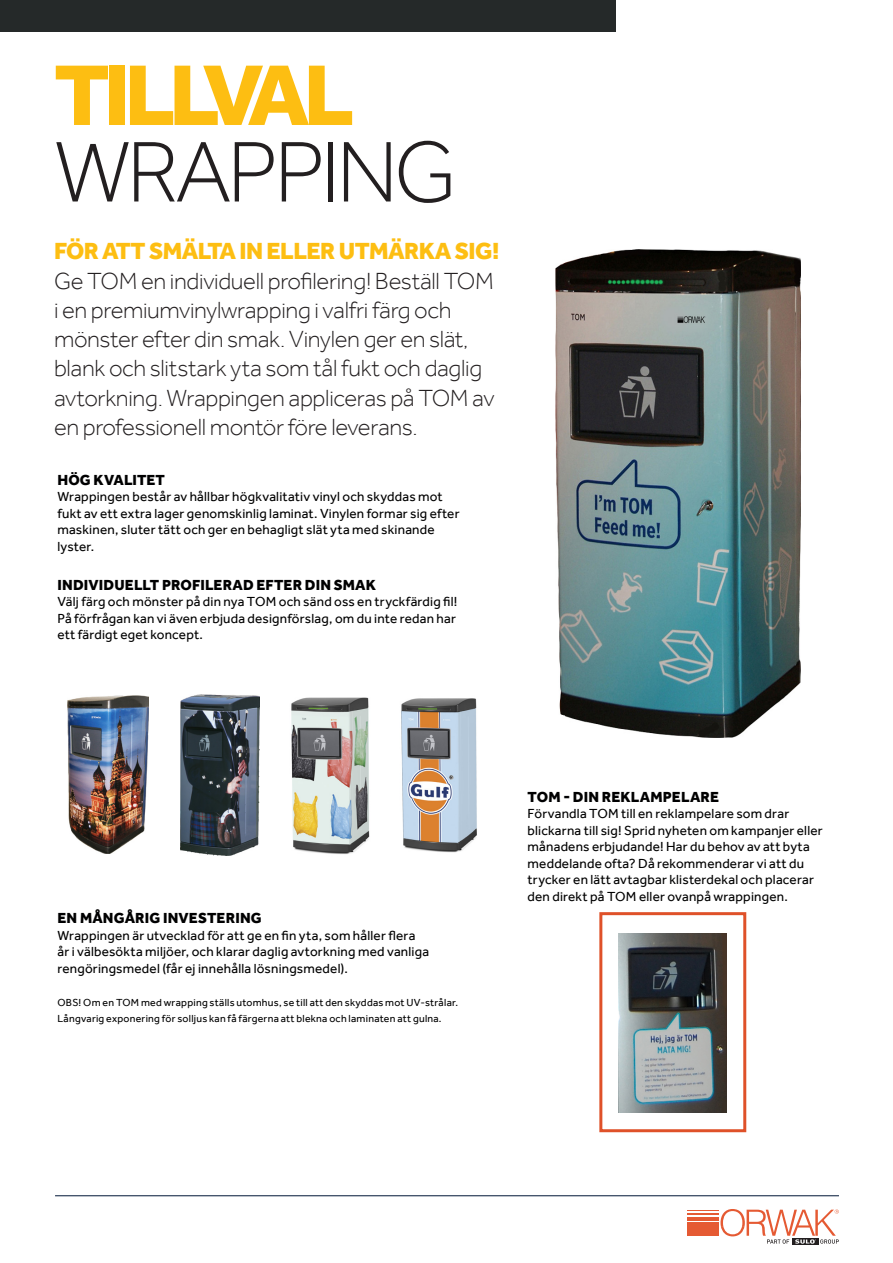
<style>
.page{position:relative;width:893px;height:1263px;background:#fff}
.page>*{position:absolute;margin:0;border:0;box-sizing:border-box;transform-origin:0 0}
.t1{font:300 88.95px "Effra";letter-spacing:-.05em;color:#231f20}
.t2{font:800 88.95px "Effra";letter-spacing:-.065em;color:#fdbe12}
.Big_Paragraph_1{font:300 24px/29.2px "Effra";letter-spacing:-.015em;color:#231f20}
.Body_Copy_-_10_25pt{font:800 15px "Effra";letter-spacing:.01em;color:#000001}
.Body_Copy_-_10_25pt-2{font:13.5px/16.5px "Effra";letter-spacing:.015em;color:#000001}
.Body_Copy_-_10_25pt-3{font:10.5px/16.5px "Effra";letter-spacing:.025em;color:#000001}
.s1{font-weight:800;color:#fdbe12}
</style>
<div class="page">
<hr style="left:892px;top:0;width:1px;height:32px;background:#252929">
<div style="left:0;top:0;width:615px;height:32px;background:#252929"></div>
<img style="left:555px;top:250px;width:246px;height:488px">
<img style="left:291px;top:697px;width:79px;height:157px">
<img style="left:68px;top:695px;width:81px;height:159px">
<img style="left:401px;top:698px;width:76px;height:155px">
<img style="left:618px;top:933px;width:109px;height:179px">
<img style="left:180px;top:695px;width:79px;height:161px">
<hr style="left:55px;top:1195px;width:784px;height:1px;background:#001737">
<div style="left:687px;top:1227px;width:31px;height:9px;background:#e55a33"></div>
<hr style="left:687px;top:1222px;width:31px;height:4px;background:#e55a33">
<hr style="left:687px;top:1218px;width:31px;height:3px;background:#e55a33">
<hr style="left:687px;top:1214px;width:31px;height:1px;background:#e55a33">
<hr style="left:687px;top:1210px;width:31px;height:1px;background:#e55a33">
<div style="left:792px;top:1238px;width:26px;height:7px;background:#231f20"></div>
<svg style="left:720px;top:1209px;width:119px;height:35px"></svg>
<div style="left:599px;top:912px;width:147px;height:220px;border:3px solid #df5129"></div>
<p class="t2" style="left:54px;top:42px;width:301px">TILLVAL</p>
<p class="t1" style="left:54px;top:119px;width:405px">WRAPPING</p>
<p class="Big_Paragraph_1" style="left:54px;top:236px;width:447px"><span class="s1">FÖR ATT SMÄLTA IN ELLER UTMÄRKA SIG!<br></span>Ge TOM en individuell profilering! Beställ TOM i en premiumvinylwrapping i valfri färg och mönster efter din smak. Vinylen ger en slät, blank och slitstark yta som tål fukt och daglig avtorkning. Wrappingen appliceras på TOM av en professionell montör före leverans.</p>
<p class="Body_Copy_-_10_25pt" style="left:57px;top:471px;width:109px">HÖG KVALITET</p>
<p class="Body_Copy_-_10_25pt-2" style="left:57px;top:488px;width:404px">Wrappingen består av hållbar högkvalitativ vinyl och skyddas mot fukt av ett extra lager genomskinlig laminat. Vinylen formar sig efter maskinen, sluter tätt och ger en behagligt slät yta med skinande lyster.</p>
<p class="Body_Copy_-_10_25pt" style="left:57px;top:576px;width:320px">INDIVIDUELLT PROFILERAD EFTER DIN SMAK</p>
<p class="Body_Copy_-_10_25pt-2" style="left:57px;top:593px;width:401px;text-align:justify">Välj färg och mönster på din nya TOM och sänd oss en tryckfärdig fil!<br>På förfrågan kan vi även erbjuda designförslag, om du inte redan har ett färdigt eget koncept.</p>
<p class="Body_Copy_-_10_25pt" style="left:57px;top:909px;width:206px">EN MÅNGÅRIG INVESTERING</p>
<p class="Body_Copy_-_10_25pt-2" style="left:57px;top:927px;width:373px">Wrappingen är utvecklad för att ge en fin yta, som håller flera år i välbesökta miljöer, och klarar daglig avtorkning med vanliga rengöringsmedel (får ej innehålla lösningsmedel).</p>
<p class="Body_Copy_-_10_25pt-3" style="left:57px;top:994px;width:402px">OBS! Om en TOM med wrapping ställs utomhus, se till att den skyddas mot UV-strålar.<br>Långvarig exponering för solljus kan få färgerna att blekna och laminaten att gulna.</p>
<p class="Body_Copy_-_10_25pt" style="left:528px;top:788px;width:193px">TOM - DIN REKLAMPELARE</p>
<p class="Body_Copy_-_10_25pt-2" style="left:528px;top:805px;width:297px">Förvandla TOM till en reklampelare som drar blickarna till sig! Sprid nyheten om kampanjer eller månadens erbjudande! Har du behov av att byta meddelande ofta? Då rekommenderar vi att du trycker en lätt avtagbar klisterdekal och placerar den direkt på TOM eller ovanpå wrappingen.</p>
</div>
